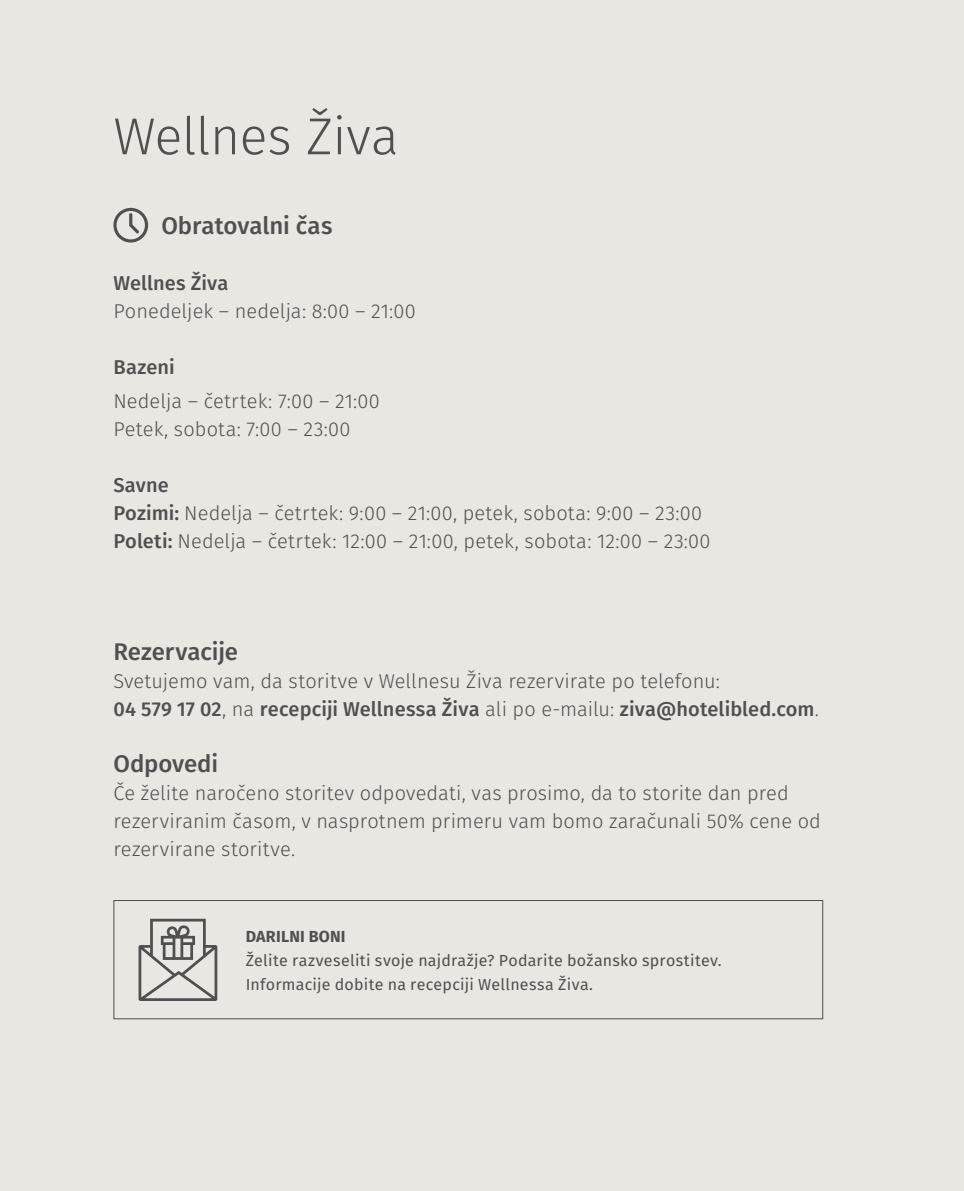
<style>
.page{position:relative;width:964px;height:1191px;background:#e8e7e1}
.page>*{position:absolute;margin:0;border:0;box-sizing:border-box;transform-origin:0 0}
.t1{font:300 52px "Fira Sans";letter-spacing:-.01em;color:#58595b}
.t2{font:500 24px "Fira Sans";letter-spacing:-.005em;color:#58595b}
.t3{font:300 20px/28px "Fira Sans";letter-spacing:.005em;color:#58595b}
.t4{font:500 20px "Fira Sans";letter-spacing:.005em;color:#58595b}
.t5{font:16px/24px "Fira Sans";letter-spacing:.015em;color:#58595b}
.t6{font:700 16px "Fira Sans";letter-spacing:.015em;color:#58595b}
.s1{font-weight:500}
</style>
<div class="page">
<div style="left:113px;top:900px;width:710px;height:119px;border:1px solid #58595b"></div>
<svg style="left:139px;top:918px;width:78px;height:83px"></svg>
<svg style="left:113px;top:208px;width:35px;height:34px"></svg>
<h1 class="t1" style="left:113px;top:100px;width:287px">Wellnes Živa</h1>
<p class="t2" style="left:161px;top:209px;width:173px">Obratovalni čas</p>
<p class="t4" style="left:113px;top:269px;width:117px">Wellnes Živa</p>
<p class="t3" style="left:113px;top:299px;width:304px">Ponedeljek – nedelja: 8:00 – 21:00</p>
<p class="t4" style="left:113px;top:353px;width:63px">Bazeni</p>
<p class="t3" style="left:113px;top:388px;width:268px">Nedelja – četrtek: 7:00 – 21:00<br>Petek, sobota: 7:00 – 23:00</p>
<p class="t3" style="left:113px;top:472px;width:599px"><span class="s1">Savne<br>Pozimi:</span> Nedelja – četrtek: 9:00 – 21:00, petek, sobota: 9:00 – 23:00<br><span class="s1">Poleti:</span> Nedelja – četrtek: 12:00 – 21:00, petek, sobota: 12:00 – 23:00</p>
<p class="t2" style="left:113px;top:635px;width:126px">Rezervacije</p>
<p class="t3" style="left:113px;top:668px;width:707px">Svetujemo vam, da storitve v Wellnesu Živa rezervirate po telefonu:<br><span class="s1">04 579 17 02</span>, na <span class="s1">recepciji Wellnessa Živa</span> ali po e-mailu: <span class="s1">ziva@hotelibled.com</span>.</p>
<p class="t2" style="left:113px;top:747px;width:106px">Odpovedi</p>
<p class="t3" style="left:113px;top:780px;width:709px">Če želite naročeno storitev odpovedati, vas prosimo, da to storite dan pred rezerviranim časom, v nasprotnem primeru vam bomo zaračunali 50% cene od rezervirane storitve.</p>
<p class="t6" style="left:246px;top:925px;width:101px">DARILNI BONI</p>
<p class="t5" style="left:246px;top:949px;width:477px">Želite razveseliti svoje najdražje? Podarite božansko sprostitev.<br>Informacije dobite na recepciji Wellnessa Živa.</p>
</div>
